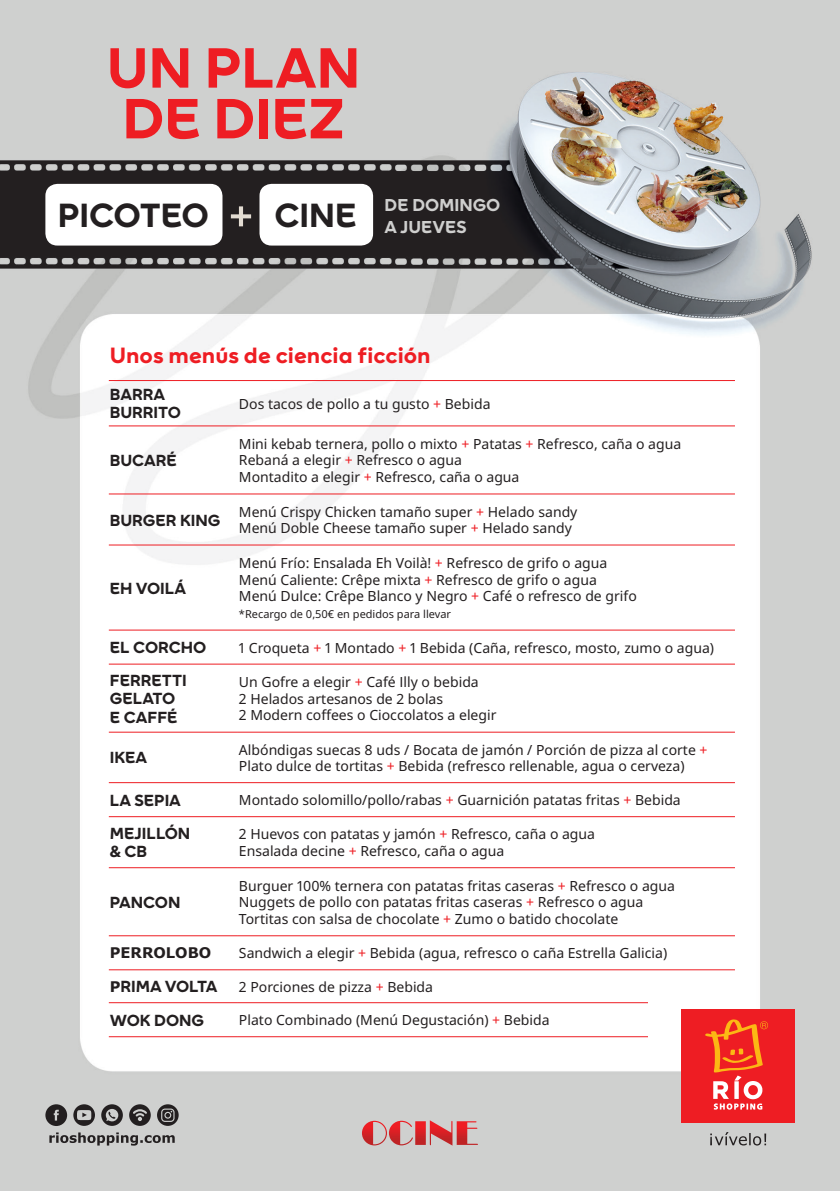
<style>
.page{position:relative;width:840px;height:1191px;background:#fff}
.page>*{position:absolute;margin:0;border:0;box-sizing:border-box;transform-origin:0 0}
.t1{font:700 56.4px/50.8px "Lively Headline";color:#ee1d23}
.t2{font:700 33.4px "Lively Headline";color:#231f20}
.t3{font:700 22px "Lively Headline";color:#ee1d23}
.t4{font:700 17.2px "Lively Headline";color:#cfcfce}
.t5{font:700 16px/18.2px "Lively Headline";color:#231f20}
.t6{font:700 14.6px "Verdana";color:#231f20}
.t7{font:14px/16.4px "Noto IKEA Latin";color:#231f20}
.t8{font:11px "Noto IKEA Latin";color:#231f20}
.s1{color:#ee1d23}
.s2{font-family:"Verdana";font-size:14.6px}
</style>
<div class="page">
<img style="left:0;top:0;width:839px;height:1191px">
<svg style="left:362px;top:1120px;width:116px;height:25px;background:#d27e80"></svg>
<hr style="left:109px;top:380px;width:129px;height:1px;background:#ee1d23">
<hr style="left:238px;top:380px;width:496px;height:1px;background:#ee1d23">
<hr style="left:109px;top:425px;width:129px;height:1px;background:#ee1d23">
<hr style="left:238px;top:425px;width:496px;height:1px;background:#ee1d23">
<hr style="left:109px;top:493px;width:129px;height:1px;background:#ee1d23">
<hr style="left:238px;top:493px;width:496px;height:1px;background:#ee1d23">
<hr style="left:109px;top:544px;width:129px;height:1px;background:#ee1d23">
<hr style="left:238px;top:544px;width:496px;height:1px;background:#ee1d23">
<hr style="left:109px;top:629px;width:129px;height:1px;background:#ee1d23">
<hr style="left:238px;top:629px;width:496px;height:1px;background:#ee1d23">
<hr style="left:109px;top:663px;width:129px;height:1px;background:#ee1d23">
<hr style="left:238px;top:663px;width:496px;height:1px;background:#ee1d23">
<hr style="left:109px;top:731px;width:129px;height:1px;background:#ee1d23">
<hr style="left:238px;top:731px;width:496px;height:1px;background:#ee1d23">
<hr style="left:109px;top:782px;width:129px;height:1px;background:#ee1d23">
<hr style="left:238px;top:782px;width:496px;height:1px;background:#ee1d23">
<hr style="left:109px;top:816px;width:129px;height:1px;background:#ee1d23">
<hr style="left:238px;top:816px;width:496px;height:1px;background:#ee1d23">
<hr style="left:109px;top:867px;width:129px;height:1px;background:#ee1d23">
<hr style="left:238px;top:867px;width:496px;height:1px;background:#ee1d23">
<hr style="left:109px;top:935px;width:129px;height:1px;background:#ee1d23">
<hr style="left:238px;top:935px;width:496px;height:1px;background:#ee1d23">
<hr style="left:109px;top:969px;width:129px;height:1px;background:#ee1d23">
<hr style="left:238px;top:969px;width:496px;height:1px;background:#ee1d23">
<hr style="left:109px;top:1002px;width:129px;height:1px;background:#ee1d23">
<hr style="left:238px;top:1002px;width:496px;height:1px;background:#ee1d23">
<hr style="left:109px;top:1036px;width:129px;height:1px;background:#ee1d23">
<hr style="left:238px;top:1036px;width:496px;height:1px;background:#ee1d23">
<svg style="left:49px;top:1132px;width:126px;height:13px;background:#939392"></svg>
<svg style="left:45px;top:1104px;width:22px;height:22px"></svg>
<svg style="left:73px;top:1104px;width:22px;height:21px"></svg>
<svg style="left:129px;top:1104px;width:22px;height:21px"></svg>
<svg style="left:101px;top:1104px;width:22px;height:21px"></svg>
<svg style="left:157px;top:1104px;width:21px;height:21px"></svg>
<div style="left:259px;top:184px;width:114px;height:61px;background:#fff;border-radius:12px"></div>
<div style="left:45px;top:184px;width:177px;height:61px;background:#fff;border-radius:12px"></div>
<svg style="left:231px;top:206px;width:20px;height:20px"></svg>
<div style="left:647px;top:1001px;width:93px;height:53px;background:#fff"></div>
<svg style="left:709px;top:1132px;width:56px;height:13px"></svg>
<div style="left:680px;top:1008px;width:114px;height:114px;background:#ee1d23"></div>
<svg style="left:705px;top:1019px;width:62px;height:90px"></svg>
<p class="t1" style="left:107px;top:43px;width:255px">UN PLAN<br>DE DIEZ</p>
<p class="t2" style="left:58px;top:196px;width:153px">PICOTEO</p>
<p class="t2" style="left:274px;top:196px;width:84px">CINE</p>
<p class="t4" style="left:384px;top:195px;width:117px">DE DOMINGO</p>
<p class="t4" style="left:384px;top:217px;width:83px">A JUEVES</p>
<p class="t3" style="left:110px;top:342px;width:322px">Unos menús de ciencia ficción</p>
<p class="t5" style="left:110px;top:385px;width:57px">BARRA</p>
<p class="t5" style="left:110px;top:404px;width:72px">BURRITO</p>
<p class="t7" style="left:239px;top:395px;width:253px">Dos tacos de pollo a tu gusto <span class="s1">+</span> Bebida</p>
<p class="t5" style="left:110px;top:451px;width:69px">BUCARÉ</p>
<p class="t7" style="left:239px;top:435px;width:443px">Mini kebab ternera, pollo o mixto <span class="s1">+</span> Patatas <span class="s1">+</span> Refresco, caña o agua</p>
<p class="t7" style="left:239px;top:452px;width:224px">Rebaná a elegir <span class="s1">+</span> Refresco o agua</p>
<p class="t7" style="left:239px;top:468px;width:282px">Montadito a elegir <span class="s1">+</span> Refresco, caña o agua</p>
<p class="t5" style="left:110px;top:511px;width:112px">BURGER KING</p>
<p class="t7" style="left:239px;top:503px;width:340px">Menú Crispy Chicken tamaño super <span class="s1">+</span> Helado sandy</p>
<p class="t7" style="left:239px;top:519px;width:334px">Menú Doble Cheese tamaño super <span class="s1">+</span> Helado sandy</p>
<p class="t5" style="left:110px;top:579px;width:78px">EH VOILÁ</p>
<p class="t7" style="left:239px;top:554px;width:369px">Menú Frío: Ensalada Eh Voilà! <span class="s1">+</span> Refresco de grifo o agua</p>
<p class="t7" style="left:239px;top:571px;width:359px">Menú Caliente: Crêpe mixta <span class="s1">+</span> Refresco de grifo o agua</p>
<p class="t7" style="left:239px;top:587px;width:399px">Menú Dulce: Crêpe Blanco y Negro <span class="s1">+</span> Café o refresco de grifo</p>
<p class="t8" style="left:239px;top:606px;width:213px">*Recargo de 0,50€ en pedidos para llevar</p>
<p class="t5" style="left:110px;top:638px;width:98px">EL CORCHO</p>
<p class="t7" style="left:239px;top:639px;width:476px">1 Croqueta <span class="s1">+</span> 1 Montado <span class="s1">+</span> 1 Bebida (Caña, refresco, mosto, zumo o agua)</p>
<p class="t5" style="left:110px;top:671px;width:79px">FERRETTI<br>GELATO</p>
<p class="t5" style="left:110px;top:708px;width:69px">E CAFFÉ</p>
<p class="t7" style="left:239px;top:673px;width:241px">Un Gofre a elegir <span class="s1">+</span> Café Illy o bebida</p>
<p class="t7" style="left:239px;top:690px;width:205px">2 Helados artesanos de 2 bolas</p>
<p class="t7" style="left:239px;top:706px;width:259px">2 Modern coffees o Cioccolatos a elegir</p>
<p class="t5" style="left:110px;top:749px;width:39px">IKEA</p>
<p class="t7" style="left:239px;top:741px;width:470px">Albóndigas suecas 8 uds / Bocata de jamón / Porción de pizza al corte <span class="s1">+<br></span>Plato dulce de tortitas <span class="s1">+</span> Bebida (refresco rellenable, agua o cerveza)</p>
<p class="t5" style="left:110px;top:791px;width:73px">LA SEPIA</p>
<p class="t7" style="left:239px;top:791px;width:443px">Montado solomillo/pollo/rabas <span class="s1">+</span> Guarnición patatas fritas <span class="s1">+</span> Bebida</p>
<p class="t5" style="left:110px;top:824px;width:82px">MEJILLÓN &amp; CB</p>
<p class="t7" style="left:239px;top:825px;width:357px">2 Huevos con patatas y jamón <span class="s1">+</span> Refresco, caña o agua</p>
<p class="t7" style="left:239px;top:842px;width:267px">Ensalada decine <span class="s1">+</span> Refresco, caña o agua</p>
<p class="t5" style="left:110px;top:893px;width:72px">PANCON</p>
<p class="t7" style="left:239px;top:877px;width:437px">Burguer 100% ternera con patatas fritas caseras <span class="s1">+</span> Refresco o agua</p>
<p class="t7" style="left:239px;top:893px;width:405px">Nuggets de pollo con patatas fritas caseras <span class="s1">+</span> Refresco o agua</p>
<p class="t7" style="left:239px;top:910px;width:380px">Tortitas con salsa de chocolate <span class="s1">+</span> Zumo o batido chocolate</p>
<p class="t6" style="left:110px;top:942px;width:103px">PERROLOBO</p>
<p class="t7" style="left:239px;top:944px;width:429px">Sandwich a elegir <span class="s1">+</span> Bebida (agua, refresco o caña Estrella Galicia)</p>
<p class="t5" style="left:110px;top:977px;width:109px"><span class="s2">P</span>RIMA VOLTA</p>
<p class="t7" style="left:239px;top:978px;width:195px">2 Porciones de pizza <span class="s1">+</span> Bebida</p>
<p class="t5" style="left:110px;top:1011px;width:96px">WOK DONG</p>
<p class="t7" style="left:239px;top:1011px;width:312px">Plato Combinado (Menú Degustación) <span class="s1">+</span> Bebida</p>
</div>
